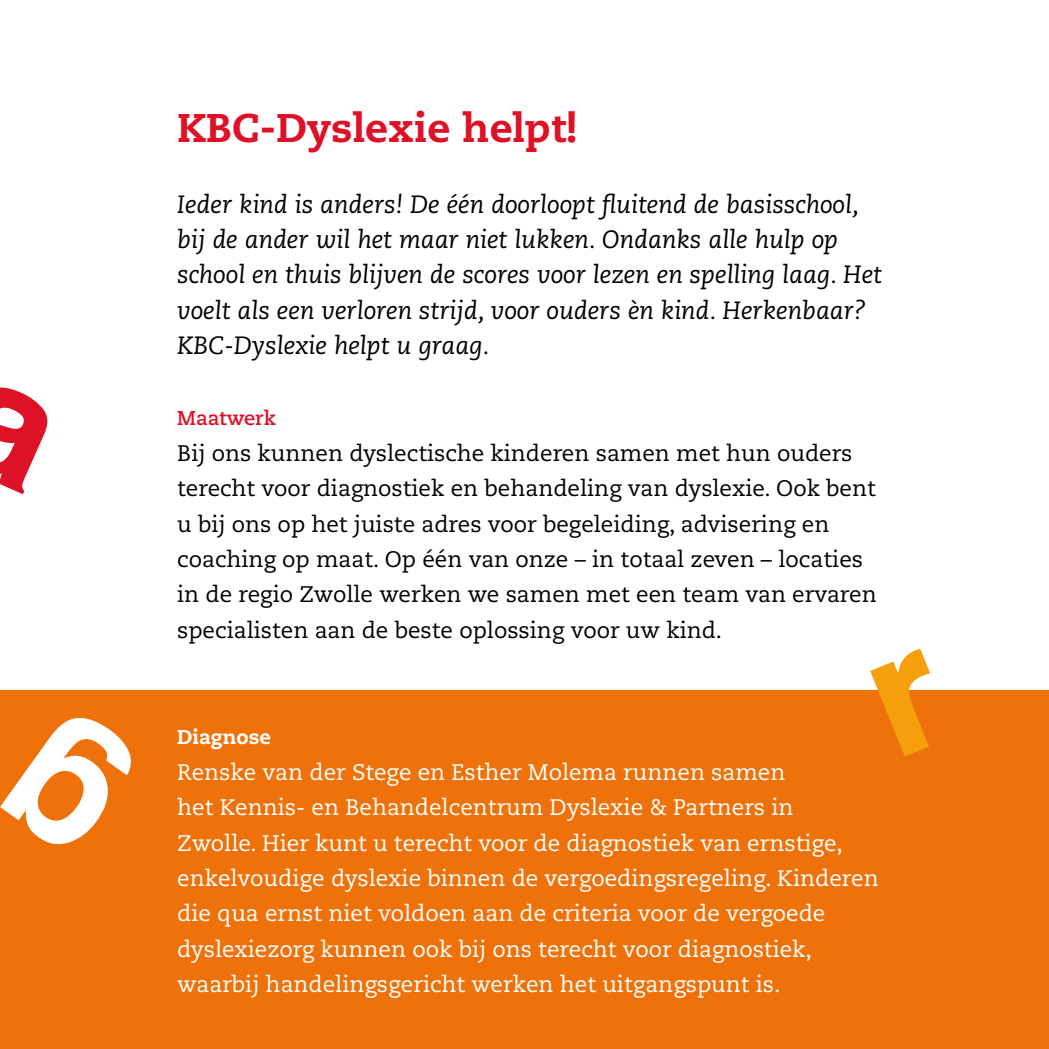
<style>
.page{position:relative;width:1049px;height:1049px;background:#fff}
.page>*{position:absolute;margin:0;border:0;box-sizing:border-box;transform-origin:0 0}
.t1{font:800 40px "Caecilia";color:#de1227}
.t2{font:italic 25px/35.5px "Caecilia";color:#000}
.t3{font:22.5px/35.5px "Caecilia";color:#fff}
.t4{font:22.5px/35.5px "Caecilia";color:#000}
.t5{font:700 20px "Caecilia";color:#de1227}
.t6{font:800 20px "Caecilia";color:#fff}
</style>
<div class="page">
<div style="left:0;top:690px;width:1049px;height:359px;background:#ee7209"></div>
<svg style="left:0;top:387px;width:48px;height:107px"></svg>
<svg style="left:0;top:718px;width:131px;height:127px"></svg>
<svg style="left:870px;top:648px;width:60px;height:109px"></svg>
<h1 class="t1" style="left:177px;top:103px;width:402px">KBC-Dyslexie helpt!</h1>
<p class="t2" style="left:177px;top:187px;width:706px">Ieder kind is anders! De één doorloopt fluitend de basisschool, bij de ander wil het maar niet lukken. Ondanks alle hulp op school en thuis blijven de scores voor lezen en spelling laag. Het voelt als een verloren strijd, voor ouders èn kind. Herkenbaar?<br>KBC-Dyslexie helpt u graag.</p>
<p class="t5" style="left:177px;top:406px;width:100px">Maatwerk</p>
<p class="t4" style="left:177px;top:436px;width:701px">Bij ons kunnen dyslectische kinderen samen met hun ouders terecht voor diagnostiek en behandeling van dyslexie. Ook bent u bij ons op het juiste adres voor begeleiding, advisering en coaching op maat. Op één van onze – in totaal zeven – locaties in de regio Zwolle werken we samen met een team van ervaren specialisten aan de beste oplossing voor uw kind.</p>
<p class="t6" style="left:177px;top:725px;width:95px">Diagnose</p>
<p class="t3" style="left:177px;top:754px;width:703px">Renske van der Stege en Esther Molema runnen samen<br>het Kennis- en Behandelcentrum Dyslexie &amp; Partners in Zwolle. Hier kunt u terecht voor de diagnostiek van ernstige, enkelvoudige dyslexie binnen de vergoedingsregeling. Kinderen die qua ernst niet voldoen aan de criteria voor de vergoede dyslexiezorg kunnen ook bij ons terecht voor diagnostiek, waarbij handelingsgericht werken het uitgangspunt is.</p>
</div>
